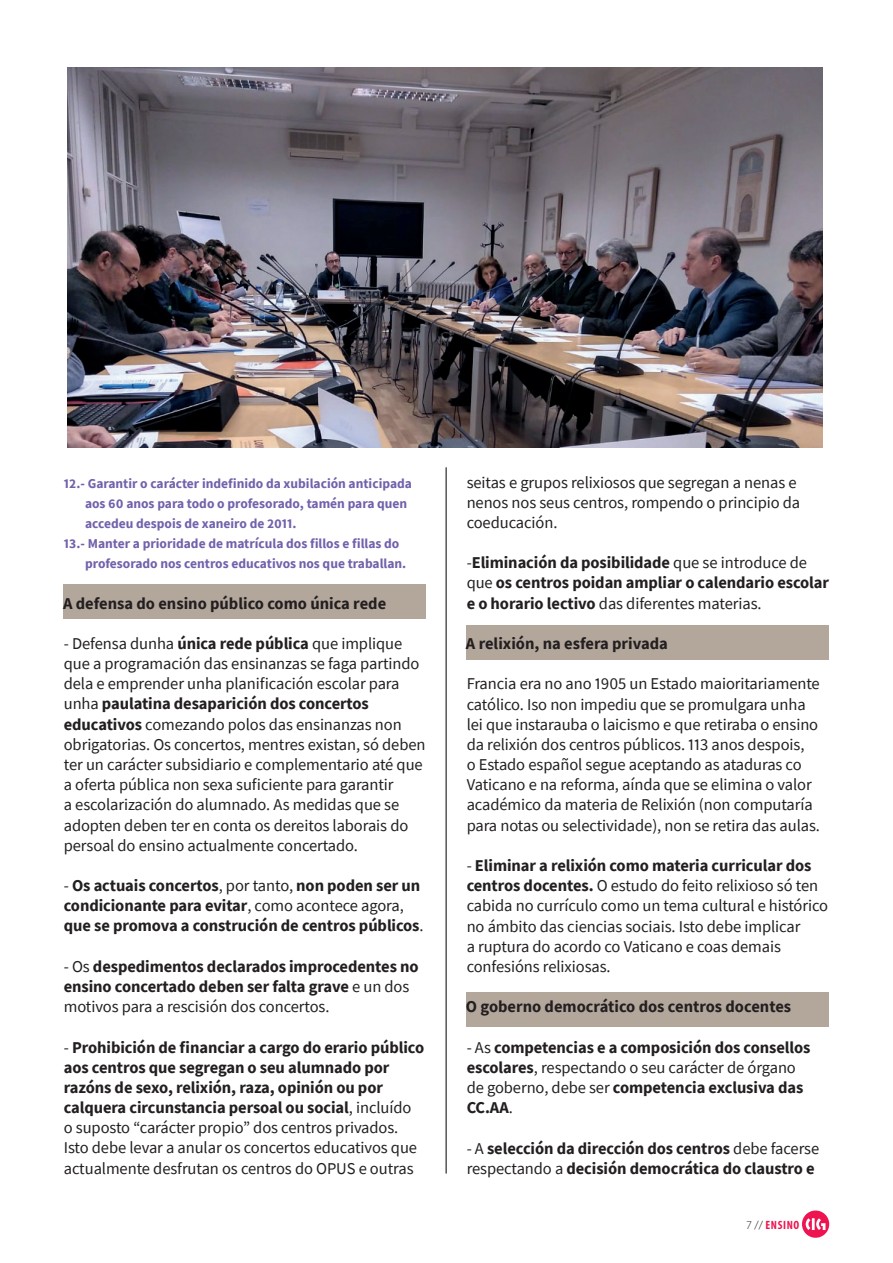
<style>
.page{position:relative;width:893px;height:1263px;background:#fff}
.page>*{position:absolute;margin:0;border:0;box-sizing:border-box;transform-origin:0 0}
.t1{font:16.5px/20.2px "Source Sans Pro";letter-spacing:-.005em;color:#231f20}
.t2{font:700 16.5px/20.2px "Source Sans Pro";letter-spacing:-.005em;color:#231f20}
.t3{font:700 13.5px "Source Sans Pro";color:#7261ab}
.t4{font:700 condensed 12px "Myriad Pro";letter-spacing:.05em;color:#ed1450}
.s1{font-weight:700}
.s2{font-weight:400}
.s3{font-weight:300;font-stretch:normal;color:#231f20}
</style>
<div class="page">
<div style="left:802px;top:1210px;width:27px;height:28px;background:#ed1450;border-radius:50%"></div>
<svg style="left:806px;top:1218px;width:19px;height:12px"></svg>
<hr style="left:446px;top:467px;width:1px;height:706px;background:#000">
<img style="left:67px;top:68px;width:756px;height:379px">
<div style="left:63px;top:584px;width:363px;height:35px;background:#b3a79c"></div>
<div style="left:466px;top:625px;width:362px;height:34px;background:#b3a79c"></div>
<div style="left:466px;top:992px;width:362px;height:34px;background:#b3a79c"></div>
<p class="t3" style="left:64px;top:474px;width:350px">12.- Garantir o carácter indefinido da xubilación anticipada</p>
<p class="t3" style="left:85px;top:494px;width:324px">aos 60 anos para todo o profesorado, tamén para quen</p>
<p class="t3" style="left:85px;top:514px;width:213px">accedeu despois de xaneiro de 2011.</p>
<p class="t3" style="left:64px;top:534px;width:337px">13.- Manter a prioridade de matrícula dos fillos e fillas do</p>
<p class="t3" style="left:85px;top:555px;width:323px">profesorado nos centros educativos nos que traballan.</p>
<p class="t2" style="left:63px;top:593px;width:325px">A defensa do ensino público como única rede</p>
<p class="t1" style="left:64px;top:633px;width:363px">- Defensa dunha <span class="s1">única rede pública</span> que implique que a programación das ensinanzas se faga partindo dela e emprender unha planificación escolar para unha <span class="s1">paulatina desaparición dos concertos educativos</span> comezando polos das ensinanzas non obrigatorias. Os concertos, mentres existan, só deben ter un carácter subsidiario e complementario até que a oferta pública non sexa suficiente para garantir<br>a escolarización do alumnado. As medidas que se adopten deben ter en conta os dereitos laborais do persoal do ensino actualmente concertado.</p>
<p class="t2" style="left:64px;top:875px;width:361px"><span class="s2">-</span> Os actuais concertos<span class="s2">, por tanto,</span> non poden ser un condicionante para evitar<span class="s2">, como acontece agora, </span>que se promova a construción de centros públicos<span class="s2">.</span></p>
<p class="t2" style="left:64px;top:956px;width:356px"><span class="s2">- Os</span> despedimentos declarados improcedentes no ensino concertado deben ser falta grave <span class="s2">e un dos motivos para a rescisión dos concertos.</span></p>
<p class="t2" style="left:64px;top:1037px;width:362px"><span class="s2">-</span> Prohibición de financiar a cargo do erario público aos centros que segregan o seu alumnado por razóns de sexo, relixión, raza, opinión ou por calquera circunstancia persoal ou social<span class="s2">, incluído o suposto “carácter propio” dos centros privados.<br>Isto debe levar a anular os concertos educativos que actualmente desfrutan os centros do OPUS e outras</span></p>
<p class="t1" style="left:467px;top:472px;width:335px">seitas e grupos relixiosos que segregan a nenas e nenos nos seus centros, rompendo o principio da coeducación.</p>
<p class="t2" style="left:467px;top:552px;width:364px"><span class="s2">-</span>Eliminación da posibilidade <span class="s2">que se introduce de que</span> os centros poidan ampliar o calendario escolar e o horario lectivo <span class="s2">das diferentes materias.</span></p>
<p class="t2" style="left:466px;top:633px;width:203px">A relixión, na esfera privada</p>
<p class="t1" style="left:467px;top:674px;width:355px">Francia era no ano 1905 un Estado maioritariamente católico. Iso non impediu que se promulgara unha lei que instarauba o laicismo e que retiraba o ensino da relixión dos centros públicos. 113 anos despois,<br>o Estado español segue aceptando as ataduras co Vaticano e na reforma, aínda que se elimina o valor académico da materia de Relixión (non computaría para notas ou selectividade), non se retira das aulas.</p>
<p class="t1" style="left:467px;top:855px;width:363px">- <span class="s1">Eliminar a relixión como materia curricular dos centros docentes.</span> O estudo do feito relixioso só ten cabida no currículo como un tema cultural e histórico no ámbito das ciencias sociais. Isto debe implicar<br>a ruptura do acordo co Vaticano e coas demais confesións relixiosas.</p>
<p class="t2" style="left:466px;top:996px;width:327px">O goberno democrático dos centros docentes</p>
<p class="t2" style="left:467px;top:1037px;width:345px"><span class="s2">- As</span> competencias e a composición dos consellos escolares<span class="s2">, respectando o seu carácter de órgano de goberno, debe ser</span> competencia exclusiva das CC.AA<span class="s2">.</span></p>
<p class="t2" style="left:467px;top:1138px;width:354px"><span class="s2">- A</span> selección da dirección dos centros <span class="s2">debe facerse respectando a</span> decisión democrática do claustro e</p>
<p class="t4" style="left:746px;top:1217px;width:55px"><span class="s3">7 //</span> ENSINO</p>
</div>
